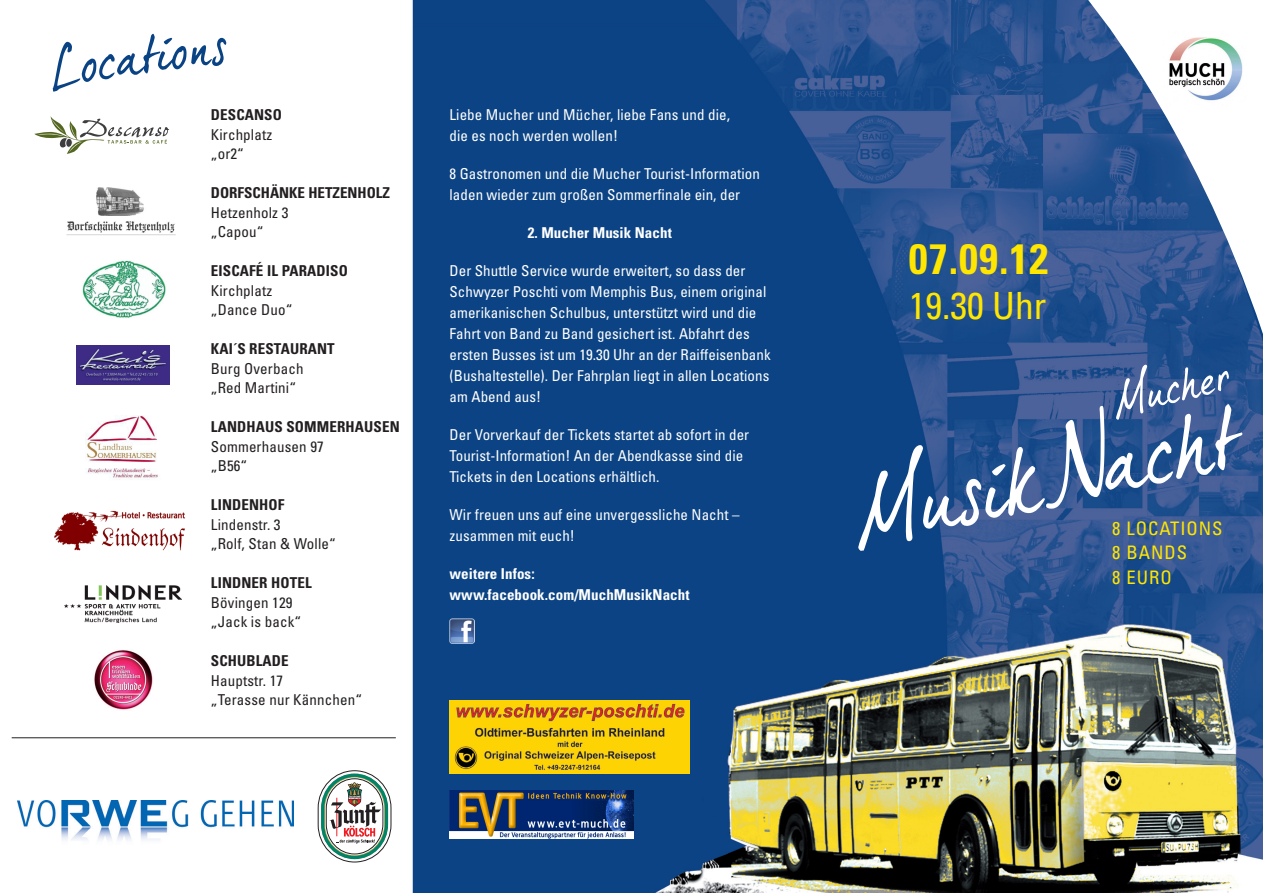
<style>
.page{position:relative;width:1263px;height:893px;background:#fff}
.page>*{position:absolute;margin:0;border:0;box-sizing:border-box;transform-origin:0 0}
.t1{font:700 condensed 42.45px "Univers";color:#ffe601}
.t2{font:condensed 37.5px "Univers";color:#ffe601}
.t3{font:condensed 18.6px/24.2px "Univers";letter-spacing:.05em;color:#ffe601}
.t4{font:condensed 15px/21px "Univers";letter-spacing:.005em;color:#fff}
.t5{font:condensed 15px/19.5px "Univers";letter-spacing:.01em;color:#231f20}
.t6{font:700 condensed 15px "Univers";letter-spacing:.01em;color:#231f20}
.t7{font:700 condensed 15px/21px "Univers";letter-spacing:.005em;color:#fff}
</style>
<div class="page">
<img style="left:11px;top:0;width:1252px;height:893px">
<svg style="left:318px;top:771px;width:73px;height:91px"></svg>
<svg style="left:52px;top:34px;width:174px;height:58px"></svg>
<svg style="left:1083px;top:0;width:180px;height:574px"></svg>
<img style="left:1162px;top:31px;width:84px;height:77px">
<img style="left:449px;top:618px;width:26px;height:26px">
<svg style="left:858px;top:364px;width:384px;height:187px;background:#42669c"></svg>
<img style="left:90px;top:650px;width:67px;height:60px">
<img style="left:80px;top:257px;width:89px;height:62px">
<img style="left:77px;top:346px;width:92px;height:39px">
<img style="left:65px;top:586px;width:117px;height:37px">
<svg style="left:34px;top:116px;width:135px;height:38px"></svg>
<img style="left:18px;top:801px;width:275px;height:53px">
<hr style="left:12px;top:737px;width:384px;height:1px;background:#231f20">
<img style="left:450px;top:701px;width:240px;height:72px">
<img style="left:96px;top:188px;width:52px;height:28px">
<img style="left:66px;top:217px;width:111px;height:18px">
<img style="left:86px;top:416px;width:74px;height:70px">
<img style="left:449px;top:790px;width:184px;height:49px">
<img style="left:50px;top:505px;width:138px;height:49px">
<p class="t6" style="left:211px;top:106px;width:73px">DESCANSO</p>
<p class="t5" style="left:211px;top:124px;width:63px">Kirchplatz „or2“</p>
<p class="t6" style="left:211px;top:184px;width:181px">DORFSCHÄNKE HETZENHOLZ</p>
<p class="t5" style="left:211px;top:202px;width:79px">Hetzenholz 3 „Capou“</p>
<p class="t6" style="left:211px;top:262px;width:138px">EISCAFÉ IL PARADISO</p>
<p class="t5" style="left:211px;top:280px;width:83px">Kirchplatz „Dance Duo“</p>
<p class="t6" style="left:211px;top:340px;width:125px">KAI´S RESTAURANT</p>
<p class="t5" style="left:211px;top:358px;width:94px">Burg Overbach „Red Martini“</p>
<p class="t6" style="left:211px;top:418px;width:190px">LANDHAUS SOMMERHAUSEN</p>
<p class="t5" style="left:211px;top:436px;width:114px">Sommerhausen 97 „B56“</p>
<p class="t6" style="left:211px;top:496px;width:75px">LINDENHOF</p>
<p class="t5" style="left:211px;top:514px;width:126px">Lindenstr. 3<br>„Rolf, Stan &amp; Wolle“</p>
<p class="t6" style="left:211px;top:574px;width:102px">LINDNER HOTEL</p>
<p class="t5" style="left:211px;top:592px;width:92px">Bövingen 129 „Jack is back“</p>
<p class="t6" style="left:211px;top:652px;width:79px">SCHUBLADE</p>
<p class="t5" style="left:211px;top:670px;width:153px">Hauptstr. 17<br>„Terasse nur Kännchen“</p>
<p class="t4" style="left:449px;top:104px;width:282px">Liebe Mucher und Mücher, liebe Fans und die, die es noch werden wollen!</p>
<p class="t4" style="left:449px;top:163px;width:312px">8 Gastronomen und die Mucher Tourist-Information laden wieder zum großen Sommerfinale ein, der</p>
<p class="t7" style="left:528px;top:222px;width:145px">2. Mucher Musik Nacht</p>
<p class="t4" style="left:449px;top:260px;width:323px">Der Shuttle Service wurde erweitert, so dass der Schwyzer Poschti vom Memphis Bus, einem original amerikanischen Schulbus, unterstützt wird und die Fahrt von Band zu Band gesichert ist. Abfahrt des ersten Busses ist um 19.30 Uhr an der Raiffeisenbank (Bushaltestelle). Der Fahrplan liegt in allen Locations am Abend aus!</p>
<p class="t4" style="left:449px;top:424px;width:301px">Der Vorverkauf der Tickets startet ab sofort in der<br>Tourist-Information! An der Abendkasse sind die<br>Tickets in den Locations erhältlich.</p>
<p class="t4" style="left:449px;top:504px;width:291px">Wir freuen uns auf eine unvergessliche Nacht – zusammen mit euch!</p>
<p class="t7" style="left:449px;top:563px;width:242px">weitere Infos: www.facebook.com/MuchMusikNacht</p>
<h1 class="t1" style="left:909px;top:233px;width:141px">07.09.12</h1>
<h2 class="t2" style="left:909px;top:282px;width:139px">19.30 Uhr</h2>
<p class="t3" style="left:1112px;top:516px;width:112px">8 LOCATIONS<br>8 BANDS<br>8 EURO</p>
</div>
